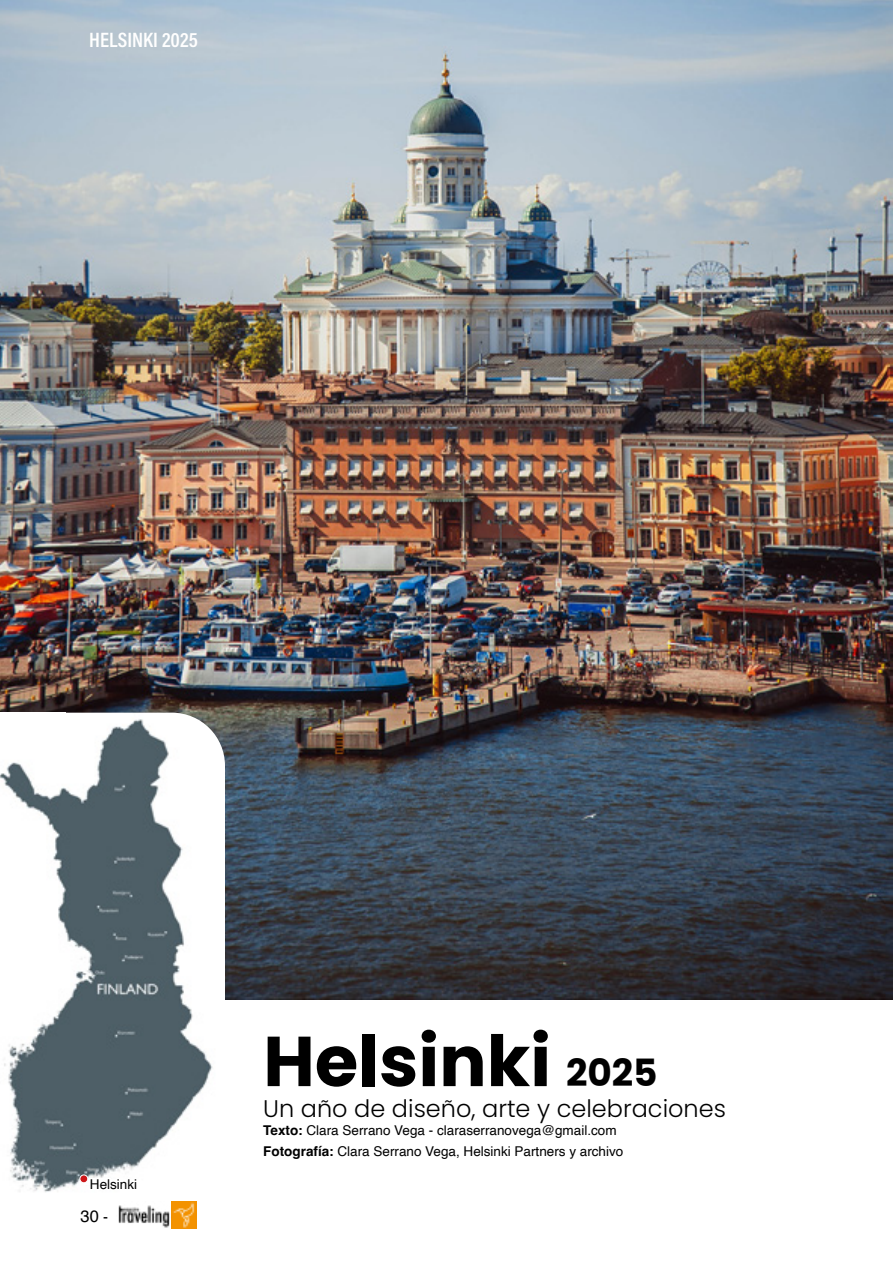
<style>
.page{position:relative;width:893px;height:1263px;background:#fff}
.page>*{position:absolute;margin:0;border:0;box-sizing:border-box;transform-origin:0 0}
.t1{font:700 70.5px "Poppins";color:#000}
.t2{font:300 24px "Poppins";color:#000}
.t3{font:21px "Acumin Variable Concept";color:#fff}
.t4{font:16.5px "Helvetica";color:#000}
.t5{font:13.5px/21px "Helvetica";color:#000}
.s1{font-size:15px}
.s2{font-size:37.5px}
.s3{font-weight:700}
</style>
<div class="page">
<img style="left:0;top:0;width:893px;height:999px">
<img style="left:0;top:713px;width:225px;height:479px">
<div style="left:84px;top:1178px;width:27px;height:6px;background:#fff"></div>
<div style="left:80px;top:1175px;width:8px;height:8px;background:#cd1719;border-radius:50%"></div>
<div style="left:80px;top:1175px;width:8px;height:8px;border:1px solid #fff;border-radius:50%"></div>
<div style="left:90px;top:1179px;width:49px;height:11px;background:#fff"></div>
<div style="left:0;top:712px;width:66px;height:34px;background:#fff"></div>
<img style="left:118px;top:1202px;width:79px;height:27px">
<h3 class="t3" style="left:89px;top:25px;width:110px">HELSINKI 2025</h3>
<p class="t5" style="left:90px;top:1174px;width:49px">Helsinki</p>
<p class="t4" style="left:80px;top:1203px;width:29px">30 <span class="s1">-</span></p>
<h1 class="t1" style="left:263px;top:1020px;width:396px">Helsinki <span class="s2">2025</span></h1>
<h2 class="t2" style="left:263px;top:1094px;width:464px">Un año de diseño, arte y celebraciones</h2>
<p class="t5" style="left:263px;top:1120px;width:362px"><span class="s3">Texto:</span> Clara Serrano Vega - claraserranovega@gmail.com<br><span class="s3">Fotografía:</span> Clara Serrano Vega, Helsinki Partners y archivo</p>
</div>
